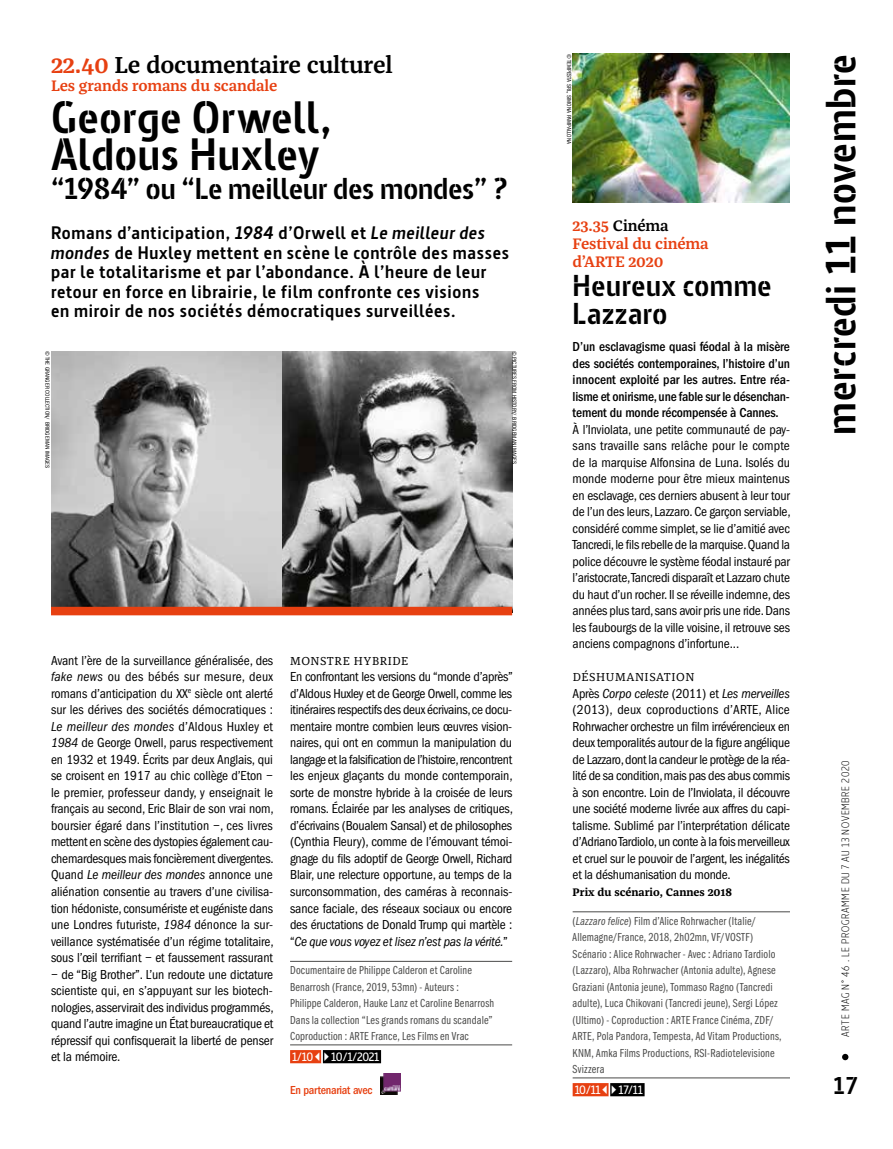
<style>
.page{position:relative;width:893px;height:1149px;background:#fff}
.page>*{position:absolute;margin:0;border:0;box-sizing:border-box;transform-origin:0 0}
.t1{font:700 45px/37.5px "Barna Stencil";letter-spacing:.015em;color:#000}
.t2{font:700 42px "Barna Stencil";letter-spacing:.015em;color:#000}
.t3{font:700 30px "Barna Stencil";color:#000}
.t4{font:700 30px/28.5px "Barna Stencil";letter-spacing:.02em;color:#000}
.t5{font:700 24.15px "Barna Stencil";color:#000}
.t6{font:600 24px "Franziska OT";letter-spacing:-.01em;color:#000}
.t7{font:700 18px/19.5px "Barna";letter-spacing:.04em;color:#000}
.t8{font:600 15.75px/18px "Franziska OT";letter-spacing:-.01em;color:#e74011}
.t9{font:condensed 13.5px/16.5px "ITC Franklin Gothic Std";letter-spacing:-.01em;color:#000;text-align:justify}
.t10{font:500 condensed 13.5px/16.5px "ITC Franklin Gothic Std";letter-spacing:-.01em;color:#000;text-align:justify}
.t11{font:12px/16.5px "ITC Franklin Gothic Std Bk Cp";letter-spacing:.015em;color:#4a4a49}
.t12{font:12px "Franziska OT";letter-spacing:.045em;color:#000}
.t13{font:600 12px "Barna";letter-spacing:-.03em;color:#fff}
.t14{font:500 condensed 12px "ITC Franklin Gothic Std";letter-spacing:-.02em;color:#e74011}
.t15{font:700 11.25px "Franziska OT";color:#000}
.t16{font:300 10.5px "Barna";letter-spacing:.065em;color:#000}
.t17{font:condensed 6px "ITC Franklin Gothic Std";color:#000}
.s1{color:#e74011}
.s2{font-family:"Barna"}
.s3{font-style:italic}
.s4{color:#000}
.s5{font-family:"ITC Franklin Gothic Std Bk Cp It"}
.s6{font-family:"ITC Franklin Gothic Std";font-stretch:condensed}
</style>
<div class="page">
<img style="left:282px;top:351px;width:230px;height:255px">
<svg style="left:842px;top:1053px;width:6px;height:6px"></svg>
<svg style="left:51px;top:351px;width:231px;height:255px;background:#a4a4a4"></svg>
<div style="left:51px;top:606px;width:461px;height:9px;background:#e74011"></div>
<hr style="left:290px;top:960px;width:222px;height:1px;background:#4a4a49">
<hr style="left:290px;top:1044px;width:222px;height:1px;background:#4a4a49">
<div style="left:290px;top:1049px;width:31px;height:13px;background:#e74011"></div>
<div style="left:323px;top:1049px;width:58px;height:13px;background:#000"></div>
<hr style="left:573px;top:911px;width:217px;height:1px;background:#4a4a49">
<hr style="left:573px;top:1077px;width:217px;height:1px;background:#4a4a49">
<div style="left:573px;top:1082px;width:36px;height:13px;background:#e74011"></div>
<div style="left:610px;top:1082px;width:35px;height:13px;background:#000"></div>
<img style="left:573px;top:54px;width:217px;height:148px">
<img style="left:380px;top:1073px;width:21px;height:20px">
<svg style="left:315px;top:1049px;width:14px;height:13px"></svg>
<svg style="left:603px;top:1082px;width:13px;height:13px"></svg>
<p class="t17" style="left:572px;top:54px;width:92px;rotate:90deg">© TEMPESTA SRL, SIMONA PAMPALLONA</p>
<h3 class="t6" style="left:51px;top:51px;width:343px"><span class="s1">22.40</span> Le documentaire culturel</h3>
<p class="t8" style="left:51px;top:77px;width:228px">Les grands romans du scandale</p>
<h1 class="t1" style="left:51px;top:98px;width:282px">George Orwell,<br>Aldous Huxley</h1>
<h3 class="t3" style="left:51px;top:170px;width:458px">“1984<span class="s2">”</span> ou <span class="s2">“</span>Le meilleur des mondes<span class="s2">”</span> ?</h3>
<p class="t7" style="left:51px;top:223px;width:460px">Romans d’anticipation, <span class="s3">1984</span> d’Orwell et <span class="s3">Le meilleur des mondes</span> de Huxley mettent en scène le contrôle des masses par le totalitarisme et par l’abondance. À l’heure de leur retour en force en librairie, le film confronte ces visions<br>en miroir de nos sociétés démocratiques surveillées.</p>
<p class="t8" style="left:573px;top:217px;width:137px">23.35 <span class="s4">Cinéma<br></span>Festival du cinéma d’ARTE 2020</p>
<h3 class="t4" style="left:573px;top:271px;width:200px">Heureux comme<br>Lazzaro</h3>
<p class="t10" style="left:573px;top:338px;width:219px">D’un esclavagisme quasi féodal à la misère des sociétés contemporaines, l’histoire d’un innocent exploité par les autres. Entre réa&shy;lisme et onirisme, une fable sur le désenchan&shy;tement du monde récompensée à Cannes.</p>
<p class="t9" style="left:573px;top:421px;width:220px">À l’Inviolata, une petite communauté de pay&shy;sans travaille sans relâche pour le compte de la marquise Alfonsina de Luna. Isolés du monde moderne pour être mieux maintenus en esclavage, ces derniers abusent à leur tour de l’un des leurs, Lazzaro. Ce garçon serviable, considéré comme simplet, se lie d’amitié avec Tancredi, le fils rebelle de la marquise. Quand la police découvre le système féodal instauré par l’aristocrate, Tancredi disparaît et Lazzaro chute du haut d’un rocher. Il se réveille indemne, des années plus tard, sans avoir pris une ride. Dans les faubourgs de la ville voisine, il retrouve ses anciens compagnons d’infortune...</p>
<p class="t12" style="left:573px;top:670px;width:123px">DÉSHUMANISATION</p>
<p class="t9" style="left:573px;top:685px;width:219px">Après <span class="s3">Corpo celeste</span> (2011) et <span class="s3">Les merveilles </span>(2013), deux coproductions d’ARTE, Alice Rohrwacher orchestre un film irrévérencieux en deux temporalités autour de la figure angélique de Lazzaro, dont la candeur le protège de la réa&shy;lité de sa condition, mais pas des abus commis à son encontre. Loin de l’Inviolata, il découvre une société moderne livrée aux affres du capi&shy;talisme. Sublimé par l’interprétation délicate d’Adriano Tardiolo, un conte à la fois merveilleux et cruel sur le pouvoir de l’argent, les inégalités et la déshumanisation du monde.</p>
<p class="t15" style="left:573px;top:885px;width:161px">Prix du scénario, Cannes 2018</p>
<p class="t11" style="left:573px;top:912px;width:210px">(<span class="s5">Lazzaro felice</span>) Film d’Alice Rohrwacher (Italie/ Allemagne/France, 2018, 2h02mn, VF/VOSTF)<br>Scénario : Alice Rohrwacher - Avec : Adriano Tardiolo (Lazzaro), Alba Rohrwacher (Antonia adulte), Agnese Graziani (Antonia jeune), Tommaso Ragno (Tancredi adulte), Luca Chikovani (Tancredi jeune), Sergi López (Ultimo) - Coproduction : ARTE France Cinéma, ZDF/ ARTE, Pola Pandora, Tempesta, Ad Vitam Productions, KNM, Amka Films Productions, RSI-Radiotelevisione Svizzera</p>
<p class="t13" style="left:575px;top:1082px;width:28px">10/11</p>
<p class="t13" style="left:619px;top:1082px;width:26px">17/11</p>
<p class="t17" style="left:51px;top:351px;width:118px;rotate:90deg">© THE GRANGER COLLECTION/ BRIDGEMAN IMAGES</p>
<p class="t17" style="left:518px;top:351px;width:114px;rotate:90deg">© PICTURES FROM HISTORY/ BRIDGEMAN IMAGES</p>
<p class="t9" style="left:51px;top:652px;width:224px">Avant l’ère de la surveillance généralisée, des <span class="s3">fake news</span> ou des bébés sur mesure, deux romans d’anticipation du XX<sup>e</sup> siècle ont alerté sur les dérives des sociétés démocratiques :<br><span class="s3">Le meilleur des mondes</span> d’Aldous Huxley et <span class="s3">1984</span> de George Orwell, parus respectivement en 1932 et 1949. Écrits par deux Anglais, qui se croisent en 1917 au chic collège d’Eton − le premier, professeur dandy, y enseignait le français au second, Eric Blair de son vrai nom, boursier égaré dans l’institution −, ces livres mettent en scène des dystopies également cau&shy;chemardesques mais foncièrement divergentes.<br>Quand <span class="s3">Le meilleur des mondes</span> annonce une aliénation consentie au travers d’une civilisa&shy;tion hédoniste, consumériste et eugéniste dans une Londres futuriste, <span class="s3">1984</span> dénonce la sur&shy;veillance systématisée d’un régime totalitaire, sous l’œil terrifiant − et faussement rassurant − de “Big Brother”. L’un redoute une dictature scientiste qui, en s’appuyant sur les biotech&shy;nologies, asservirait des individus programmés, quand l’autre imagine un État bureaucratique et répressif qui confisquerait la liberté de penser et la mémoire.</p>
<p class="t12" style="left:290px;top:653px;width:120px">MONSTRE HYBRIDE</p>
<p class="t9" style="left:290px;top:668px;width:224px">En confrontant les versions du “monde d’après” d’Aldous Huxley et de George Orwell, comme les itinéraires respectifs des deux écrivains, ce docu&shy;mentaire montre combien leurs œuvres vision&shy;naires, qui ont en commun la manipulation du langage et la falsification de l’histoire, rencontrent les enjeux glaçants du monde contemporain, sorte de monstre hybride à la croisée de leurs romans. Éclairée par les analyses de critiques, d’écrivains (Boualem Sansal) et de philosophes (Cynthia Fleury), comme de l’émouvant témoi&shy;gnage du fils adoptif de George Orwell, Richard Blair, une relecture opportune, au temps de la surconsommation, des caméras à reconnais&shy;sance faciale, des réseaux sociaux ou encore des éructations de Donald Trump qui martèle : “<span class="s3">Ce que vous voyez et lisez n’est pas la vérité.</span>”</p>
<p class="t11" style="left:290px;top:961px;width:206px">Documentaire de Philippe Calderon et Caroline Benarrosh (France, 2019, 53mn) - Auteurs :<br>Philippe Calderon, Hauke Lanz et Caroline Benarrosh Dans la collection <span class="s6">“</span>Les grands romans du scandale<span class="s6">” </span>Coproduction : ARTE France, Les Films en Vrac</p>
<p class="t13" style="left:292px;top:1049px;width:23px">1/10</p>
<p class="t13" style="left:331px;top:1049px;width:50px">10/1/2021</p>
<p class="t14" style="left:290px;top:1083px;width:84px">En partenariat avec</p>
<h2 class="t2" style="left:815px;top:434px;width:382px;rotate:-90deg">mercredi 11 novembre</h2>
<p class="t16" style="left:839px;top:1036px;width:278px;rotate:-90deg">ARTE MAG N° 46 . LE PROGRAMME DU 7 AU 13 NOVEMBRE 2020</p>
<h3 class="t5" style="left:834px;top:1070px;width:25px">17</h3>
</div>
